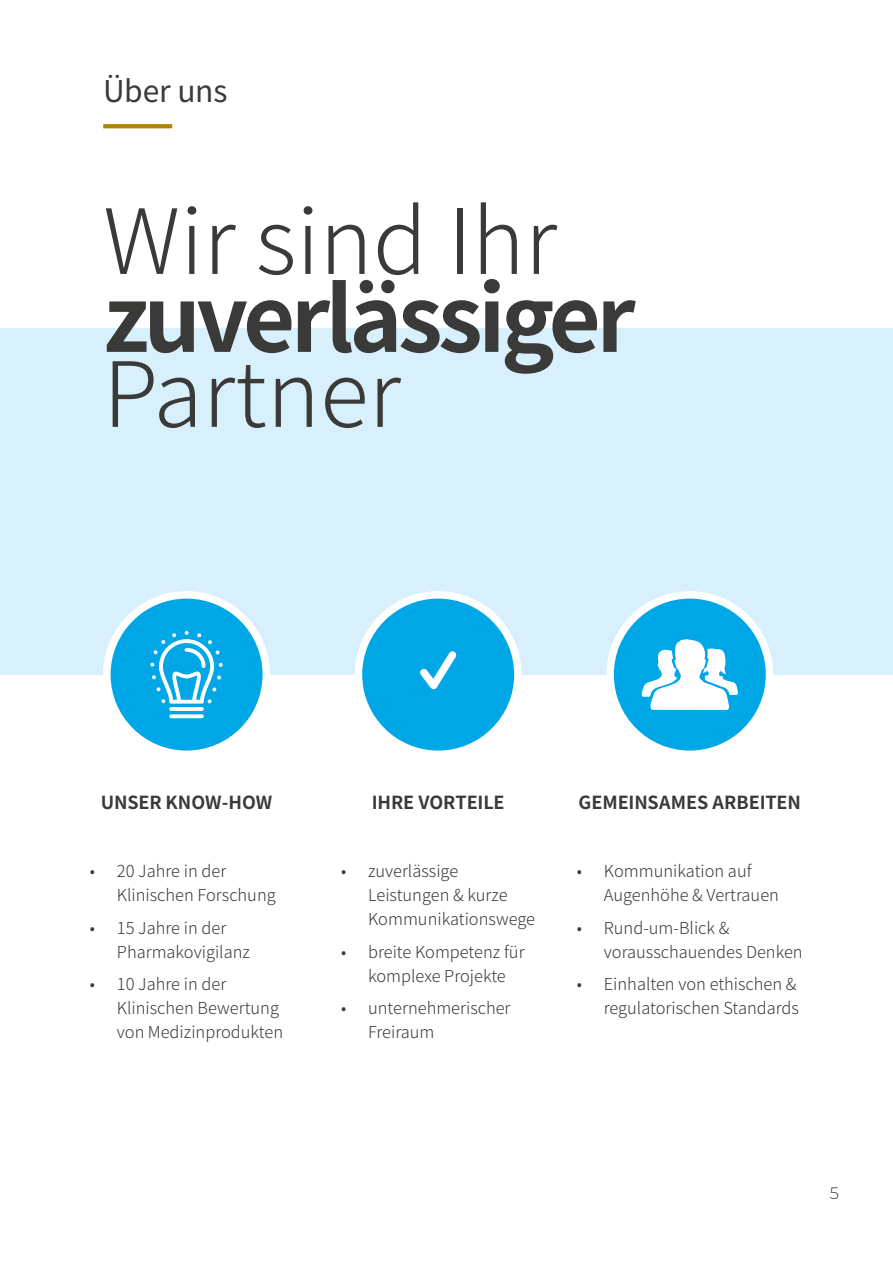
<style>
.page{position:relative;width:893px;height:1263px;background:#fff}
.page>*{position:absolute;margin:0;border:0;box-sizing:border-box;transform-origin:0 0}
.t1{font:108px "Entypo";color:#fff}
.t2{font:300 90px "Noto Sans JP";color:#3a3a39}
.t3{font:700 90px "Noto Sans JP";letter-spacing:-.05em;color:#3a3a39}
.t4{font:30px "Noto Sans JP";letter-spacing:-.01em;color:#3a3a39}
.t5{font:700 18px "Noto Sans JP";letter-spacing:-.005em;color:#3a3a39}
.t6{font:300 16.5px/24px "Noto Sans JP";color:#3a3a39}
.t7{font:300 16.5px "Montserrat";color:#3a3a39}
</style>
<div class="page">
<div style="left:0;top:328px;width:893px;height:347px;background:#d8effc"></div>
<div style="left:107px;top:595px;width:159px;height:159px;background:#00a7e7;border-radius:50%"></div>
<div style="left:103px;top:591px;width:167px;height:167px;border:8px solid #fff;border-radius:50%"></div>
<div style="left:358px;top:595px;width:160px;height:159px;background:#00a7e7;border-radius:50%"></div>
<div style="left:355px;top:591px;width:167px;height:167px;border:8px solid #fff;border-radius:50%"></div>
<div style="left:610px;top:595px;width:159px;height:159px;background:#00a7e7;border-radius:50%"></div>
<div style="left:606px;top:591px;width:167px;height:167px;border:8px solid #fff;border-radius:50%"></div>
<svg style="left:642px;top:639px;width:96px;height:71px"></svg>
<svg style="left:103px;top:124px;width:69px;height:4px"></svg>
<svg style="left:150px;top:631px;width:73px;height:73px"></svg>
<svg style="left:169px;top:707px;width:35px;height:4px"></svg>
<svg style="left:169px;top:714px;width:35px;height:4px"></svg>
<h3 class="t4" style="left:103px;top:74px;width:126px">Über uns</h3>
<h2 class="t2" style="left:103px;top:190px;width:455px">Wir sind Ihr</h2>
<h2 class="t3" style="left:103px;top:268px;width:534px">zuverlässiger</h2>
<h2 class="t2" style="left:103px;top:343px;width:299px">Partner</h2>
<p class="t5" style="left:101px;top:792px;width:173px">UNSER KNOW-HOW</p>
<p class="t6" style="left:117px;top:859px;width:160px;text-indent:-27px">• 20 Jahre in der<br>Klinischen Forschung</p>
<p class="t6" style="left:117px;top:916px;width:135px;text-indent:-27px">• 15 Jahre in der<br>Pharmakovigilanz</p>
<p class="t6" style="left:117px;top:972px;width:168px;text-indent:-27px">• 10 Jahre in der<br>Klinischen Bewertung von Medizinprodukten</p>
<h1 class="t1" style="left:415px;top:597px;width:48px">W</h1>
<p class="t5" style="left:372px;top:792px;width:134px">IHRE VORTEILE</p>
<p class="t6" style="left:368px;top:859px;width:168px;text-indent:-27px">• zuverlässige<br>Leistungen &amp; kurze<br>Kommunikationswege</p>
<p class="t6" style="left:341px;top:940px;width:185px;text-align:center">• breite Kompetenz für komplexe Projekte</p>
<p class="t6" style="left:368px;top:996px;width:144px;text-indent:-27px">• unternehmerischer<br>Freiraum</p>
<p class="t5" style="left:579px;top:792px;width:224px">GEMEINSAMES ARBEITEN</p>
<p class="t6" style="left:604px;top:859px;width:177px;text-indent:-27px">• Kommunikation auf<br>Augenhöhe &amp; Vertrauen</p>
<p class="t6" style="left:604px;top:916px;width:200px;text-indent:-27px">• Rund-um-Blick &amp; vorausschauendes Denken</p>
<p class="t6" style="left:577px;top:972px;width:224px;text-align:right">• Einhalten von ethischen &amp; regulatorischen Standards</p>
<p class="t7" style="left:830px;top:1182px;width:11px">5</p>
</div>
